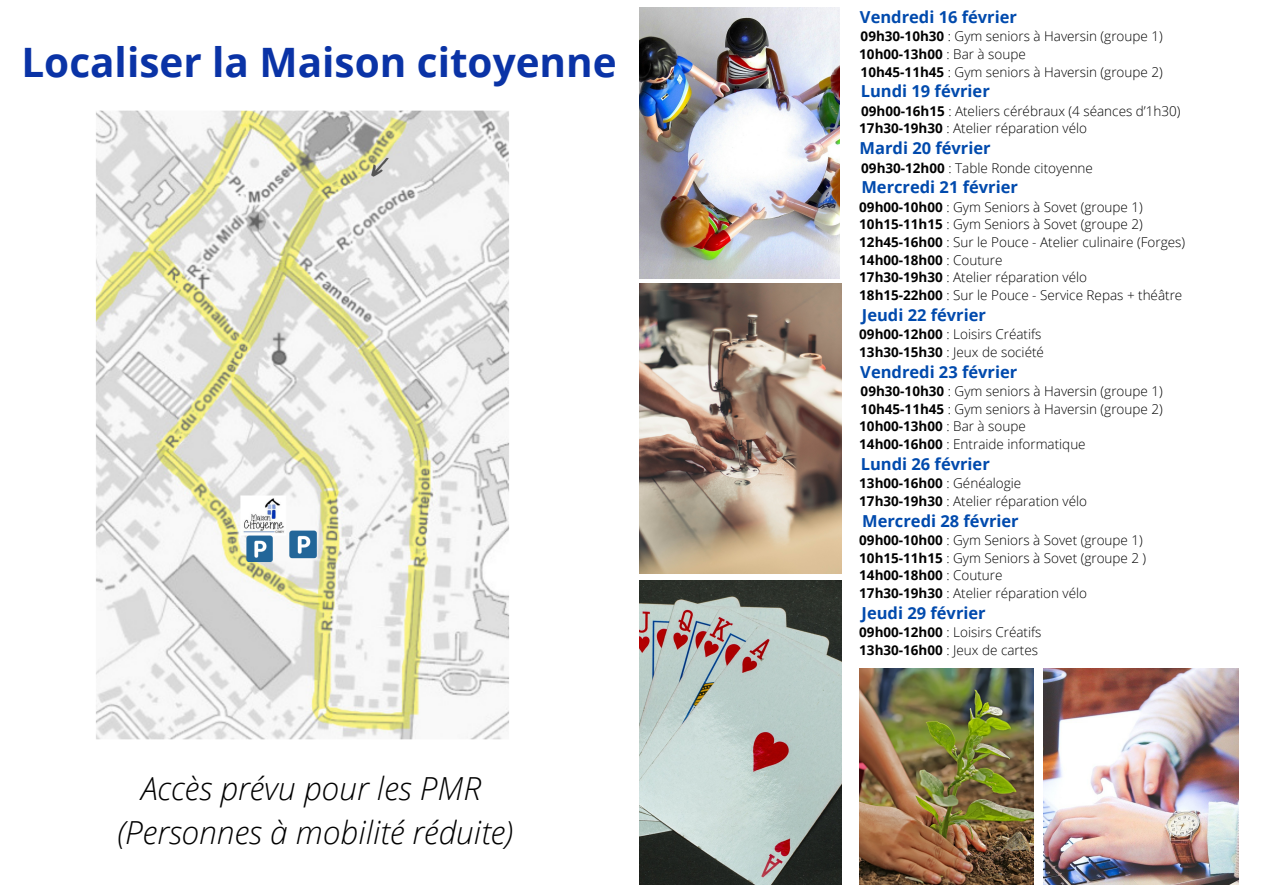
<style>
.page{position:relative;width:1263px;height:894px;background:#fff}
.page>*{position:absolute;margin:0;border:0;box-sizing:border-box;transform-origin:0 0}
.t1{font:700 40.5px "Open Sans";color:#0a33a6}
.t2{font:italic 300 31.8px/43.8px "Open Sans";color:#000;text-align:center}
.t3{font:700 16.5px "Open Sans";color:#004aad}
.t4{font:300 13.5px "Open Sans";color:#000}
.t5{font:700 13.5px "Open Sans";color:#000}
.s1{font-weight:700}
.s2{font-weight:300}
</style>
<div class="page">
<img style="left:640px;top:283px;width:201px;height:290px">
<img style="left:640px;top:580px;width:201px;height:304px">
<img style="left:859px;top:668px;width:175px;height:216px">
<img style="left:640px;top:8px;width:199px;height:271px">
<img style="left:1044px;top:668px;width:194px;height:216px">
<img style="left:95px;top:110px;width:414px;height:630px">
<h2 class="t1" style="left:21px;top:34px;width:597px">Localiser la Maison citoyenne</h2>
<p class="t2" style="left:117px;top:766px;width:398px">Accès prévu pour les PMR (Personnes à mobilité réduite)</p>
<p class="t3" style="left:860px;top:5px;width:159px">Vendredi 16 février</p>
<p class="t4" style="left:861px;top:27px;width:304px"><span class="s1">09h30-10h30</span> : Gym seniors à Haversin (groupe 1)</p>
<p class="t5" style="left:859px;top:44px;width:168px">10h00-13h00 <span class="s2">: Bar à soupe</span></p>
<h3 class="t4" style="left:861px;top:62px;width:304px"><span class="s1">10h45-11h45</span> : Gym seniors à Haversin (groupe 2)</h3>
<p class="t3" style="left:861px;top:80px;width:131px">Lundi 19 février</p>
<h3 class="t4" style="left:861px;top:101px;width:321px"><span class="s1">09h00-16h15</span> : Ateliers cérébraux (4 séances d’1h30)</h3>
<p class="t3" style="left:860px;top:136px;width:133px">Mardi 20 février</p>
<h3 class="t4" style="left:861px;top:158px;width:233px"><span class="s1">09h30-12h00</span> : Table Ronde citoyenne</h3>
<p class="t4" style="left:859px;top:119px;width:229px"><span class="s1">17h30-19h30</span> : Atelier réparation vélo</p>
<p class="t3" style="left:861px;top:176px;width:158px">Mercredi 21 février</p>
<p class="t4" style="left:859px;top:197px;width:285px"><span class="s1">09h00-10h00</span> : Gym Seniors à Sovet (groupe 1)</p>
<p class="t4" style="left:859px;top:215px;width:285px"><span class="s1">10h15-11h15</span> : Gym Seniors à Sovet (groupe 2)</p>
<p class="t5" style="left:859px;top:250px;width:145px">14h00-18h00 <span class="s2">: Couture</span></p>
<p class="t4" style="left:859px;top:285px;width:325px"><span class="s1">18h15-22h00</span> : Sur le Pouce - Service Repas + théâtre</p>
<p class="t4" style="left:859px;top:233px;width:327px"><span class="s1">12h45-16h00</span> : Sur le Pouce - Atelier culinaire (Forges)</p>
<h3 class="t4" style="left:859px;top:268px;width:229px"><span class="s1">17h30-19h30</span> : Atelier réparation vélo</h3>
<p class="t3" style="left:862px;top:303px;width:126px">Jeudi 22 février</p>
<p class="t4" style="left:859px;top:325px;width:184px"><span class="s1">09h00-12h00</span> : Loisirs Créatifs</p>
<h3 class="t4" style="left:859px;top:342px;width:186px"><span class="s1">13h30-15h30</span> : Jeux de société</h3>
<p class="t3" style="left:860px;top:360px;width:159px">Vendredi 23 février</p>
<p class="t4" style="left:861px;top:381px;width:304px"><span class="s1">09h30-10h30</span> : Gym seniors à Haversin (groupe 1)</p>
<p class="t5" style="left:859px;top:417px;width:168px">10h00-13h00 <span class="s2">: Bar à soupe</span></p>
<p class="t4" style="left:861px;top:399px;width:304px"><span class="s1">10h45-11h45</span> : Gym seniors à Haversin (groupe 2)</p>
<h3 class="t4" style="left:859px;top:434px;width:228px"><span class="s1">14h00-16h00</span> : Entraide informatique</h3>
<p class="t3" style="left:861px;top:452px;width:131px">Lundi 26 février</p>
<p class="t4" style="left:859px;top:491px;width:229px"><span class="s1">17h30-19h30</span> : Atelier réparation vélo</p>
<h3 class="t5" style="left:859px;top:473px;width:164px">13h00-16h00 <span class="s2">: Généalogie</span></h3>
<p class="t3" style="left:862px;top:509px;width:158px">Mercredi 28 février</p>
<p class="t4" style="left:859px;top:530px;width:285px"><span class="s1">09h00-10h00</span> : Gym Seniors à Sovet (groupe 1)</p>
<p class="t4" style="left:859px;top:548px;width:288px"><span class="s1">10h15-11h15</span> : Gym Seniors à Sovet (groupe 2 )</p>
<p class="t5" style="left:859px;top:566px;width:145px">14h00-18h00 <span class="s2">: Couture</span></p>
<h3 class="t4" style="left:859px;top:583px;width:229px"><span class="s1">17h30-19h30</span> : Atelier réparation vélo</h3>
<p class="t3" style="left:862px;top:601px;width:126px">Jeudi 29 février</p>
<p class="t4" style="left:859px;top:622px;width:184px"><span class="s1">09h00-12h00</span> : Loisirs Créatifs</p>
<h3 class="t4" style="left:859px;top:640px;width:180px"><span class="s1">13h30-16h00</span> : Jeux de cartes</h3>
</div>
